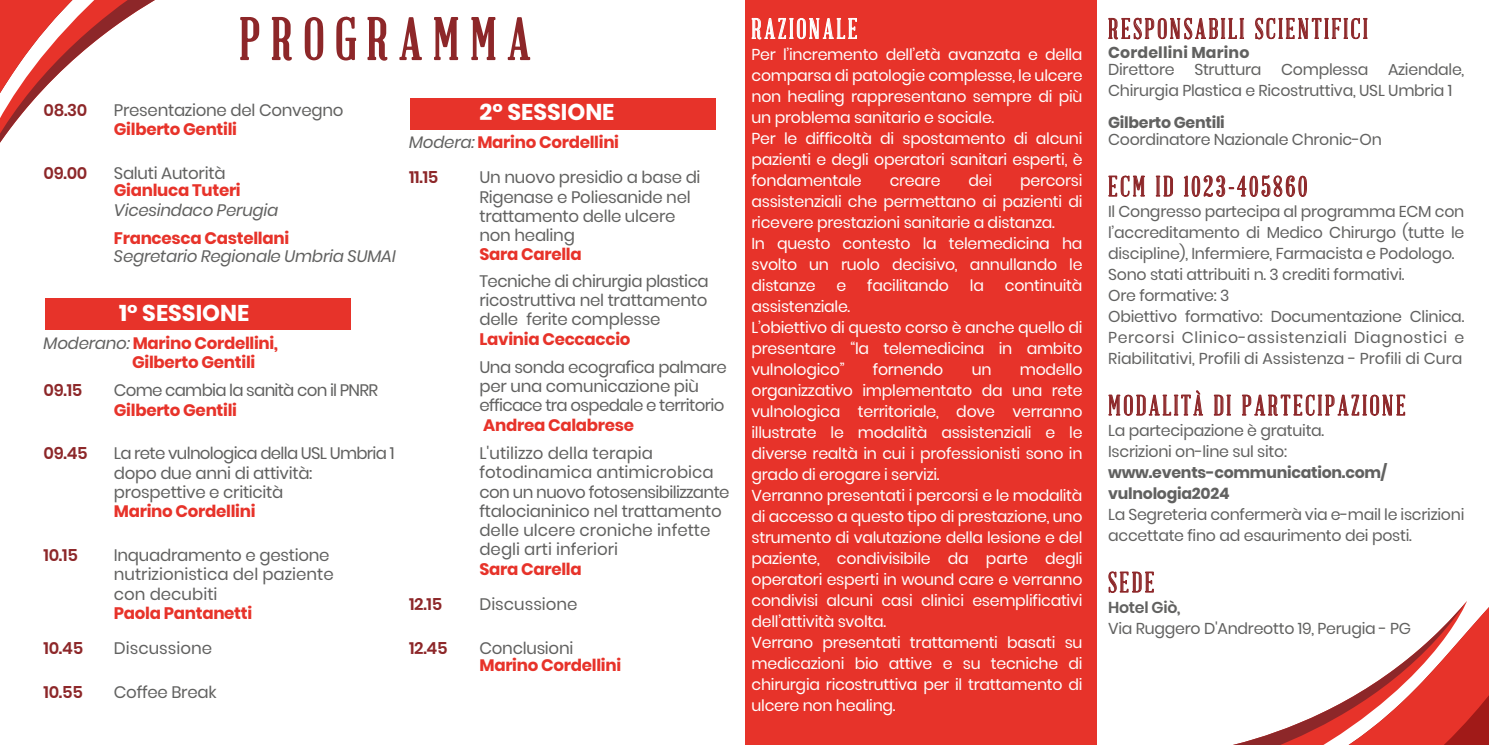
<style>
.page{position:relative;width:1489px;height:745px;background:#fff}
.page>*{position:absolute;margin:0;border:0;box-sizing:border-box;transform-origin:0 0}
.t1{font:57.75px "Abraham Lincoln";letter-spacing:.2em;color:#8d2729}
.t2{font:28px "Abraham Lincoln";letter-spacing:.1em;color:#8d2729}
.t3{font:28px "Abraham Lincoln";letter-spacing:.1em;color:#fff}
.t4{font:700 22.75px "Poppins";color:#fff}
.t5{font:16.62px/19.2px "Poppins";letter-spacing:-.015em;color:#616160}
.t6{font:700 16.62px/19.2px "Poppins";letter-spacing:-.015em;color:#e7332a}
.t7{font:italic 16.62px "Poppins";letter-spacing:-.015em;color:#616160}
.t8{font:600 16.62px "Poppins";letter-spacing:-.015em;color:#8d2729}
.t9{font:16.62px "Poppins";letter-spacing:-.045em;color:#616160}
.t10{font:15.75px/21px "Poppins";letter-spacing:-.015em;color:#fff}
.t11{font:15.75px/21px "Poppins";letter-spacing:-.015em;color:#616160}
.t12{font:700 15.75px/21px "Poppins";letter-spacing:-.015em;color:#616160}
.t13{font:700 15.75px "Poppins";letter-spacing:.01em;color:#616160}
.t14{font:600 15.75px "Poppins";letter-spacing:-.015em;color:#616160}
.s1{font-weight:400;font-style:italic;color:#616160}
.s2{font-weight:600;color:#8d2729}
</style>
<div class="page">
<div style="left:45px;top:298px;width:305px;height:32px;background:#e7332a"></div>
<div style="left:410px;top:98px;width:305px;height:31px;background:#e7332a"></div>
<div style="left:744px;top:0;width:352px;height:744px;background:#e7332a"></div>
<svg style="left:751px;top:17px;width:106px;height:23px"></svg>
<svg style="left:1108px;top:17px;width:136px;height:23px"></svg>
<svg style="left:1255px;top:17px;width:112px;height:23px"></svg>
<svg style="left:1108px;top:175px;width:37px;height:22px"></svg>
<svg style="left:1155px;top:175px;width:18px;height:22px"></svg>
<svg style="left:1183px;top:175px;width:124px;height:22px"></svg>
<svg style="left:1108px;top:390px;width:95px;height:26px"></svg>
<svg style="left:1213px;top:394px;width:18px;height:22px"></svg>
<svg style="left:1242px;top:394px;width:163px;height:22px"></svg>
<svg style="left:1108px;top:571px;width:46px;height:22px"></svg>
<svg style="left:279px;top:16px;width:13px;height:45px"></svg>
<svg style="left:304px;top:17px;width:20px;height:44px"></svg>
<svg style="left:336px;top:16px;width:21px;height:45px"></svg>
<svg style="left:367px;top:16px;width:21px;height:45px"></svg>
<svg style="left:399px;top:17px;width:23px;height:44px"></svg>
<svg style="left:434px;top:17px;width:25px;height:44px"></svg>
<svg style="left:471px;top:17px;width:25px;height:44px"></svg>
<svg style="left:507px;top:17px;width:24px;height:44px"></svg>
<svg style="left:0;top:0;width:279px;height:143px"></svg>
<svg style="left:1466px;top:601px;width:22px;height:143px;background:#d94842"></svg>
<svg style="left:1258px;top:602px;width:208px;height:142px"></svg>
<svg style="left:1237px;top:738px;width:39px;height:6px"></svg>
<h1 class="t1" style="left:239px;top:9px;width:292px">PROGRAMMA</h1>
<p class="t8" style="left:44px;top:100px;width:45px">08.30</p>
<p class="t5" style="left:114px;top:100px;width:231px">Presentazione del Convegno</p>
<p class="t6" style="left:114px;top:120px;width:125px">Gilberto Gentili</p>
<p class="t8" style="left:44px;top:163px;width:45px">09.00</p>
<p class="t5" style="left:114px;top:163px;width:113px">Saluti Autorità</p>
<p class="t6" style="left:114px;top:181px;width:128px">Gianluca Tuteri</p>
<p class="t7" style="left:114px;top:200px;width:166px">Vicesindaco Perugia</p>
<p class="t6" style="left:114px;top:228px;width:177px">Francesca Castellani</p>
<p class="t7" style="left:114px;top:246px;width:283px">Segretario Regionale Umbria SUMAI</p>
<h3 class="t4" style="left:119px;top:300px;width:132px">1° SESSIONE</h3>
<p class="t6" style="left:132px;top:333px;width:147px;text-indent:-89px"><span class="s1">Moderano:</span> Marino Cordellini,<br>Gilberto Gentili</p>
<p class="t8" style="left:44px;top:380px;width:40px">09.15</p>
<p class="t9" style="left:114px;top:380px;width:266px">Come cambia la sanità con il PNRR</p>
<p class="t6" style="left:114px;top:400px;width:125px">Gilberto Gentili</p>
<p class="t8" style="left:44px;top:443px;width:46px">09.45</p>
<p class="t5" style="left:114px;top:444px;width:282px">La rete vulnologica della USL Umbria 1 dopo due anni di attività: prospettive e criticità</p>
<p class="t6" style="left:114px;top:501px;width:143px">Marino Cordellini</p>
<p class="t8" style="left:43px;top:545px;width:36px">10.15</p>
<p class="t5" style="left:114px;top:545px;width:221px">Inquadramento e gestione nutrizionistica del paziente con decubiti</p>
<p class="t6" style="left:114px;top:603px;width:140px">Paola Pantanetti</p>
<p class="t8" style="left:43px;top:638px;width:41px">10.45</p>
<p class="t5" style="left:114px;top:638px;width:100px">Discussione</p>
<p class="t8" style="left:43px;top:681px;width:41px">10.55</p>
<p class="t5" style="left:114px;top:682px;width:104px">Coffee Break</p>
<h3 class="t4" style="left:479px;top:99px;width:136px">2° SESSIONE</h3>
<p class="t6" style="left:409px;top:125px;width:211px;line-height:35px"><span class="s1">Modera:</span> Marino Cordellini<br><span class="s2">11.15</span></p>
<p class="t5" style="left:479px;top:168px;width:223px">Un nuovo presidio a base di<br>Rigenase e Poliesanide nel trattamento delle ulcere non healing</p>
<p class="t6" style="left:479px;top:245px;width:104px">Sara Carella</p>
<p class="t5" style="left:479px;top:271px;width:231px;text-align:justify">Tecniche di chirurgia plastica ricostruttiva nel trattamento delle ferite complesse</p>
<p class="t6" style="left:479px;top:329px;width:153px">Lavinia Ceccaccio</p>
<p class="t5" style="left:479px;top:357px;width:249px">Una sonda ecografica palmare per una comunicazione più efficace tra ospedale e territorio</p>
<p class="t6" style="left:483px;top:415px;width:152px">Andrea Calabrese</p>
<p class="t5" style="left:479px;top:443px;width:252px">L'utilizzo della terapia fotodinamica antimicrobica con un nuovo fotosensibilizzante ftalocianinico nel trattamento delle ulcere croniche infette degli arti inferiori</p>
<p class="t6" style="left:479px;top:559px;width:104px">Sara Carella</p>
<p class="t8" style="left:409px;top:594px;width:35px">12.15</p>
<p class="t5" style="left:479px;top:594px;width:100px">Discussione</p>
<p class="t8" style="left:409px;top:637px;width:40px">12.45</p>
<p class="t5" style="left:479px;top:637px;width:95px">Conclusioni</p>
<p class="t6" style="left:479px;top:655px;width:143px">Marino Cordellini</p>
<h2 class="t3" style="left:751px;top:14px;width:107px">RAZIONALE</h2>
<p class="t10" style="left:751px;top:44px;width:332px">Per l’incremento dell’età avanzata e della comparsa di patologie complesse, le ulcere non healing rappresentano sempre di più un problema sanitario e sociale.<br>Per le difficoltà di spostamento di alcuni pazienti e degli operatori sanitari esperti, è fondamentale</p>
<p class="t10" style="left:751px;top:169px;width:332px;text-indent:268px">percorsi assistenziali che permettano ai pazienti di ricevere prestazioni sanitarie a distanza.<br>In questo contesto la telemedicina ha svolto un ruolo decisivo, annullando le distanze</p>
<p class="t10" style="left:889px;top:169px;width:52px">creare</p>
<p class="t10" style="left:968px;top:169px;width:25px">dei</p>
<p class="t10" style="left:836px;top:274px;width:11px">e</p>
<p class="t10" style="left:867px;top:274px;width:83px">facilitando</p>
<p class="t10" style="left:969px;top:274px;width:16px">la</p>
<p class="t10" style="left:1004px;top:274px;width:79px">continuità</p>
<p class="t10" style="left:751px;top:295px;width:332px">assistenziale.<br>L’obiettivo di questo corso è anche quello di presentare “la telemedicina in ambito vulnologico”</p>
<p class="t10" style="left:872px;top:358px;width:72px">fornendo</p>
<p class="t10" style="left:971px;top:358px;width:21px">un</p>
<p class="t10" style="left:751px;top:358px;width:332px;text-indent:268px">modello organizzativo implementato da una rete vulnologica territoriale, dove verranno illustrate le modalità assistenziali e le diverse realtà in cui i professionisti sono in grado di erogare i servizi.<br>Verranno presentati i percorsi e le modalità di accesso a questo tipo di prestazione, uno strumento di valutazione della lesione e del paziente, condivisibile da parte degli operatori esperti in wound care e verranno condivisi alcuni casi clinici esemplificativi dell’attività svolta.<br>Verrano presentati trattamenti basati su medicazioni bio attive e su tecniche di chirurgia ricostruttiva per il trattamento di ulcere non healing.</p>
<h2 class="t2" style="left:1108px;top:14px;width:261px">RESPONSABILI SCIENTIFICI</h2>
<p class="t13" style="left:1108px;top:43px;width:143px">Cordellini Marino</p>
<p class="t11" style="left:1108px;top:59px;width:358px">Direttore Struttura Complessa Aziendale,<br>Chirurgia Plastica e Ricostruttiva, USL Umbria 1</p>
<p class="t12" style="left:1108px;top:112px;width:118px">Gilberto Gentili</p>
<p class="t11" style="left:1108px;top:129px;width:275px">Coordinatore Nazionale Chronic-On</p>
<h2 class="t2" style="left:1108px;top:172px;width:201px">ECM ID 1023-405860</h2>
<p class="t11" style="left:1108px;top:201px;width:358px">Il Congresso partecipa al programma ECM con l’accreditamento di Medico Chirurgo (tutte le discipline), Infermiere, Farmacista e Podologo.<br>Sono stati attribuiti n. 3 crediti formativi.<br>Ore formative: 3<br>Obiettivo formativo: Documentazione Clinica.<br>Percorsi Clinico-assistenziali Diagnostici e Riabilitativi, Profili di Assistenza - Profili di Cura</p>
<h2 class="t2" style="left:1108px;top:390px;width:299px">MODALITÀ DI PARTECIPAZIONE</h2>
<p class="t11" style="left:1108px;top:420px;width:218px">La partecipazione è gratuita.<br>Iscrizioni on-line sul sito:</p>
<p class="t12" style="left:1108px;top:462px;width:280px">www.events-communication.com/ vulnologia2024</p>
<p class="t11" style="left:1108px;top:504px;width:358px">La Segreteria confermerà via e-mail le iscrizioni accettate fino ad esaurimento dei posti.</p>
<h2 class="t2" style="left:1108px;top:567px;width:48px">SEDE</h2>
<p class="t14" style="left:1108px;top:598px;width:74px">Hotel Giò,</p>
<p class="t11" style="left:1108px;top:618px;width:304px">Via Ruggero D'Andreotto 19, Perugia - PG</p>
</div>
